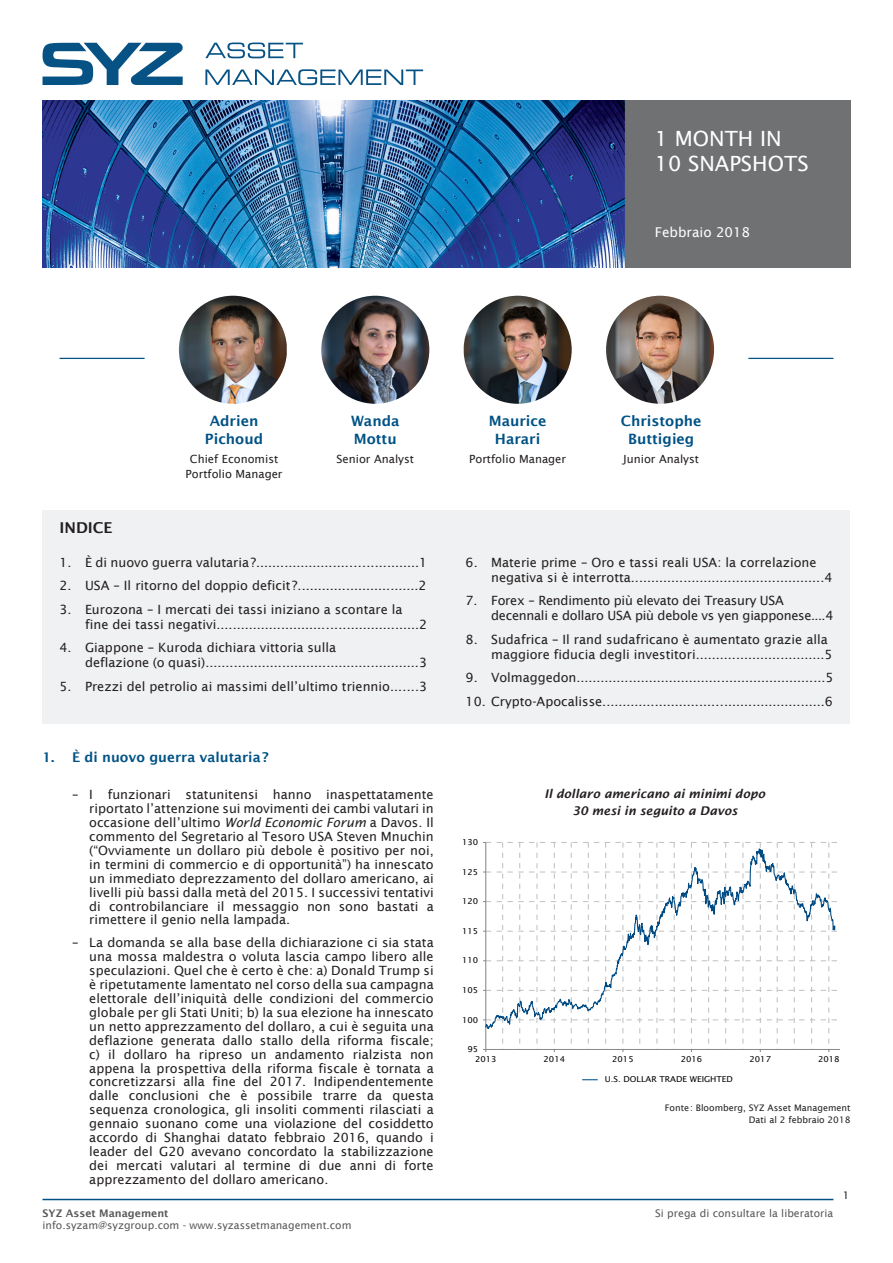
<style>
.page{position:relative;width:893px;height:1263px;background:#fff}
.page>*{position:absolute;margin:0;border:0;box-sizing:border-box;transform-origin:0 0}
.t1{font:21px/25.2px "Lucida Sans";color:#fff}
.t2{font:600 15px "Lucida Sans";color:#231f20}
.t3{font:600 14.25px/18px "Lucida Sans";color:#005285;text-align:center}
.t4{font:600 13.5px "Lucida Sans";color:#005285}
.t5{font:13.5px "Lucida Sans";color:#fff}
.t6{font:12.75px/14px "Lucida Sans";color:#231f20}
.t7{font:12.75px/15px "Lucida Sans";letter-spacing:-.02em;color:#231f20}
.Graph_TITLES{font:italic 600 12px/16.5px "Lucida Sans";color:#231f20;text-align:center}
.t8{font:11.25px "Lucida Sans";color:#231f20}
.t9{font:10.5px "Lucida Sans";color:#57585a}
.t10{font:600 10.5px "Lucida Sans";color:#57585a}
.PAGE_NUMBERING{font:10.5px "Lucida Sans";color:#231f20}
.Source_data{font:9px "Lucida Sans";color:#231f20}
.t11{font:8.1px "Lucida Sans";color:#000;scale:1.05 1}
.s1{font-style:italic}
</style>
<div class="page">
<svg style="left:205px;top:43px;width:98px;height:15px"></svg>
<svg style="left:205px;top:69px;width:218px;height:16px"></svg>
<svg style="left:43px;top:43px;width:140px;height:42px"></svg>
<img style="left:43px;top:100px;width:807px;height:168px">
<hr style="left:43px;top:1199px;width:790px;height:1px;background:#005285">
<div style="left:43px;top:510px;width:807px;height:214px;background:#f0f1f2"></div>
<hr style="left:748px;top:358px;width:85px;height:1px;background:#005285">
<hr style="left:60px;top:358px;width:85px;height:1px;background:#005285">
<svg style="left:483px;top:842px;width:357px;height:210px"></svg>
<svg style="left:583px;top:1079px;width:14px;height:1px"></svg>
<img style="left:179px;top:296px;width:108px;height:108px;border-radius:53px">
<img style="left:606px;top:296px;width:108px;height:108px;border-radius:54px">
<img style="left:321px;top:296px;width:108px;height:108px;border-radius:54px">
<img style="left:464px;top:296px;width:108px;height:108px;border-radius:53px">
<h1 class="t1" style="left:655px;top:126px;width:155px">1 MONTH IN<br>10 SNAPSHOTS</h1>
<p class="t5" style="left:655px;top:224px;width:97px">Febbraio 2018</p>
<p class="t2" style="left:60px;top:519px;width:55px">INDICE</p>
<p class="t3" style="left:205px;top:412px;width:60px">Adrien<br>Pichoud</p>
<p class="t8" style="left:190px;top:453px;width:90px">Chief Economist</p>
<p class="t8" style="left:186px;top:468px;width:98px">Portfolio Manager</p>
<p class="t3" style="left:351px;top:412px;width:50px;text-align:left">Wanda<br>Mottu</p>
<p class="t8" style="left:336px;top:453px;width:79px">Senior Analyst</p>
<p class="t6" style="left:60px;top:555px;width:369px">1. È di nuovo guerra valutaria?........................................1</p>
<p class="t6" style="left:60px;top:579px;width:369px">2. USA – Il ritorno del doppio deficit ?..............................2</p>
<p class="t6" style="left:85px;top:602px;width:344px;line-height:15px;text-indent:-26px">3. Eurozona – I mercati dei tassi iniziano a scontare la fine dei tassi negativi..................................................2</p>
<p class="t6" style="left:85px;top:640px;width:344px;line-height:15px;text-indent:-26px">4. Giappone – Kuroda dichiara vittoria sulla<br>deflazione (o quasi).....................................................3</p>
<p class="t6" style="left:60px;top:679px;width:369px">5. Prezzi del petrolio ai massimi dell’ultimo triennio.......3</p>
<p class="t4" style="left:43px;top:750px;width:228px">1. È di nuovo guerra valutaria?</p>
<p class="t6" style="left:89px;top:787px;width:346px;text-align:justify;text-indent:-17px">– I funzionari statunitensi hanno inaspettatamente riportato l’attenzione sui movimenti dei cambi valutari in occasione dell’ultimo <span class="s1">World Economic Forum</span> a Davos. Il commento del Segretario al Tesoro USA Steven Mnuchin (“Ovviamente un dollaro più debole è positivo per noi, in termini di commercio e di opportunità”) ha innescato un immediato deprezzamento del dollaro americano, ai livelli più bassi dalla metà del 2015. I successivi tentativi di controbilanciare il messaggio non sono bastati a rimettere il genio nella lampada.</p>
<p class="t6" style="left:89px;top:935px;width:346px;text-align:justify;text-indent:-17px">– La domanda se alla base della dichiarazione ci sia stata una mossa maldestra o voluta lascia campo libero alle speculazioni. Quel che è certo è che: a) Donald Trump si è ripetutamente lamentato nel corso della sua campagna elettorale dell’iniquità delle condizioni del commercio globale per gli Stati Uniti; b) la sua elezione ha innescato un netto apprezzamento del dollaro, a cui è seguita una deflazione generata dallo stallo della riforma fiscale; c) il dollaro ha ripreso un andamento rialzista non appena la prospettiva della riforma fiscale è tornata a concretizzarsi alla fine del 2017. Indipendentemente dalle conclusioni che è possibile trarre da questa sequenza cronologica, gli insoliti commenti rilasciati a gennaio suonano come una violazione del cosiddetto accordo di Shanghai datato febbraio 2016, quando i leader del G20 avevano concordato la stabilizzazione dei mercati valutari al termine di due anni di forte apprezzamento del dollaro americano.</p>
<p class="t3" style="left:489px;top:412px;width:59px">Maurice<br>Harari</p>
<p class="t8" style="left:469px;top:453px;width:98px">Portfolio Manager</p>
<p class="t3" style="left:621px;top:412px;width:82px">Christophe<br>Buttigieg</p>
<p class="t8" style="left:623px;top:453px;width:77px">Junior Analyst</p>
<p class="t6" style="left:491px;top:555px;width:343px;line-height:15px;text-indent:-26px">6. Materie prime – Oro e tassi reali USA: la correlazione negativa si è interrotta................................................4</p>
<p class="t7" style="left:491px;top:593px;width:344px;text-indent:-26px">7. Forex – Rendimento più elevato dei Treasury USA decennali e dollaro USA più debole vs yen giapponese....4</p>
<p class="t6" style="left:491px;top:632px;width:343px;line-height:15px;text-indent:-26px">8. Sudafrica – Il rand sudafricano è aumentato grazie alla maggiore fiducia degli investitori................................5</p>
<p class="t6" style="left:466px;top:671px;width:369px">9. Volmaggedon..............................................................5</p>
<p class="t6" style="left:466px;top:694px;width:369px">10. Crypto-Apocalisse.......................................................6</p>
<p class="t11" style="left:462px;top:837px;width:17px">130</p>
<p class="t11" style="left:462px;top:867px;width:17px">125</p>
<p class="t11" style="left:462px;top:897px;width:17px">120</p>
<p class="t11" style="left:462px;top:926px;width:17px">115</p>
<p class="t11" style="left:462px;top:956px;width:17px">110</p>
<p class="t11" style="left:462px;top:985px;width:17px">105</p>
<p class="t11" style="left:462px;top:1015px;width:17px">100</p>
<p class="t11" style="left:467px;top:1045px;width:12px">95</p>
<p class="Graph_TITLES" style="left:544px;top:786px;width:222px">Il dollaro americano ai minimi dopo<br>30 mesi in seguito a Davos</p>
<p class="t11" style="left:475px;top:1054px;width:22px">2013</p>
<p class="t11" style="left:544px;top:1054px;width:22px">2014</p>
<p class="t11" style="left:612px;top:1054px;width:22px">2015</p>
<p class="t11" style="left:681px;top:1054px;width:22px">2016</p>
<p class="t11" style="left:749px;top:1054px;width:22px">2017</p>
<p class="t11" style="left:818px;top:1054px;width:22px">2018</p>
<p class="t11" style="left:605px;top:1075px;width:123px">U.S. DOLLAR TRADE WEIGHTED</p>
<p class="Source_data" style="left:665px;top:1102px;width:187px">Fonte: Bloomberg, SYZ Asset Management</p>
<p class="Source_data" style="left:749px;top:1114px;width:103px">Dati al 2 febbraio 2018</p>
<p class="PAGE_NUMBERING" style="left:843px;top:1189px;width:8px">1</p>
<p class="t10" style="left:43px;top:1207px;width:128px">SYZ Asset Management</p>
<p class="t9" style="left:655px;top:1207px;width:180px">Si prega di consultare la liberatoria</p>
<p class="t9" style="left:43px;top:1219px;width:311px">info.syzam@syzgroup.com - www.syzassetmanagement.com</p>
</div>
